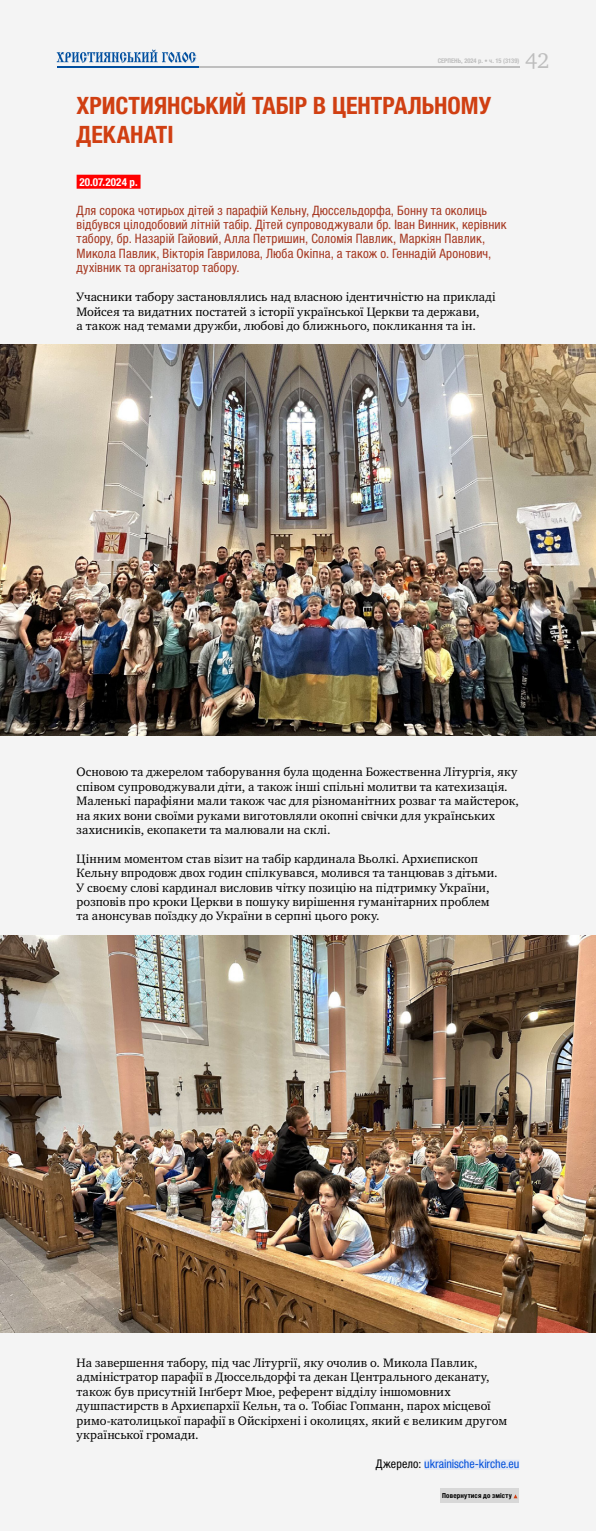
<style>
.page{position:relative;width:596px;height:1531px;background:#fff}
.page>*{position:absolute;margin:0;border:0;box-sizing:border-box;transform-origin:0 0}
.t1{font:700 condensed 24px/28.8px "Helvetica Neue LTCYR";color:#d03f12}
.t2{font:21.9px "Charter C";color:#bebebe}
.t3{font:condensed 13px/14.4px "Helvetica Neue LTCYR";letter-spacing:.01em;color:#a5361f}
.t4{font:12.5px/14.4px "Charter C";letter-spacing:.005em;color:#000}
.t5{font:condensed 12px "Helvetica Neue LTCYR";letter-spacing:-.005em;color:#004eda}
.t6{font:700 condensed 11px "Helvetica Neue LTCYR";letter-spacing:.015em;color:#fff}
.t7{font:700 condensed 7px "Helvetica Neue LTCYR";letter-spacing:.03em;color:#000}
.t8{font:700 condensed 6.4px "Helvetica Neue LTCYR";color:#bebebe}
.s1{color:#000}
</style>
<div class="page">
<div style="left:0;top:0;width:595px;height:1531px;background:#f4f4f4"></div>
<hr style="left:57px;top:66px;width:462px;height:2px;background:#bebebe">
<div style="left:77px;top:175px;width:63px;height:14px;background:#f00"></div>
<div style="left:424px;top:1459px;width:95px;height:10px;background:#e0e7f6"></div>
<hr style="left:57px;top:66px;width:141px;height:2px;background:#004e9e">
<svg style="left:57px;top:49px;width:139px;height:14px"></svg>
<div style="left:440px;top:1488px;width:78px;height:14px;background:#d8d8d8"></div>
<img style="left:0;top:344px;width:595px;height:392px">
<img style="left:0;top:935px;width:595px;height:397px">
<h2 class="t2" style="left:524px;top:48px;width:26px">42</h2>
<p class="t8" style="left:437px;top:57px;width:83px">серпень, 2024 р. • ч. 15 (3139)</p>
<h1 class="t1" style="left:77px;top:91px;width:414px">Християнський табір в центральному деканаті</h1>
<p class="t6" style="left:79px;top:176px;width:60px">20.07.2024 р.</p>
<p class="t3" style="left:77px;top:203px;width:431px">Для сорока чотирьох дітей з парафій Кельну, Дюссельдорфа, Бонну та околиць відбувся цілодобовий літній табір. Дітей супроводжували бр. Іван Винник, керівник табору, бр. Назарій Гайовий, Алла Петришин, Соломія Павлик, Маркіян Павлик, Микола Павлик, Вікторія Гаврилова, Люба Окіпна, а також о. Геннадій Аронович, духівник та організатор табору.</p>
<p class="t4" style="left:77px;top:290px;width:420px">Учасники табору застановлялись над власною ідентичністю на прикладі<br>Мойсея та видатних постатей з історії української Церкви та держави,<br>а також над темами дружби, любові до ближнього, покликання та ін.</p>
<p class="t4" style="left:77px;top:765px;width:443px">Основою та джерелом таборування була щоденна Божественна Літургія, яку співом супроводжували діти, а також інші спільні молитви та катехизація.<br>Маленькі парафіяни мали також час для різноманітних розваг та майстерок, на яких вони своїми руками виготовляли окопні свічки для українських захисників, екопакети та малювали на склі.</p>
<p class="t4" style="left:77px;top:851px;width:422px">Цінним моментом став візит на табір кардинала Вьолкі. Архиєпископ Кельну впродовж двох годин спілкувався, молився та танцював з дітьми.<br>У своєму слові кардинал висловив чітку позицію на підтримку України, розповів про кроки Церкви в пошуку вирішення гуманітарних проблем та анонсував поїздку до України в серпні цього року.</p>
<p class="t4" style="left:77px;top:1355px;width:432px">На завершення табору, під час Літургії, яку очолив о. Микола Павлик, адміністратор парафії в Дюссельдорфі та декан Центрального деканату, також був присутній Інґберт Мюе, референт відділу іншомовних душпастирств в Архиєпархії Кельн, та о. Тобіас Гопманн, парох місцевої римо-католицької парафії в Ойскірхені і околицях, який є великим другом української громади.</p>
<p class="t5" style="left:375px;top:1457px;width:145px"><span class="s1">Джерело:</span> ukrainische-kirche.eu</p>
<p class="t7" style="left:442px;top:1492px;width:71px">Повернутися до змісту</p>
</div>
